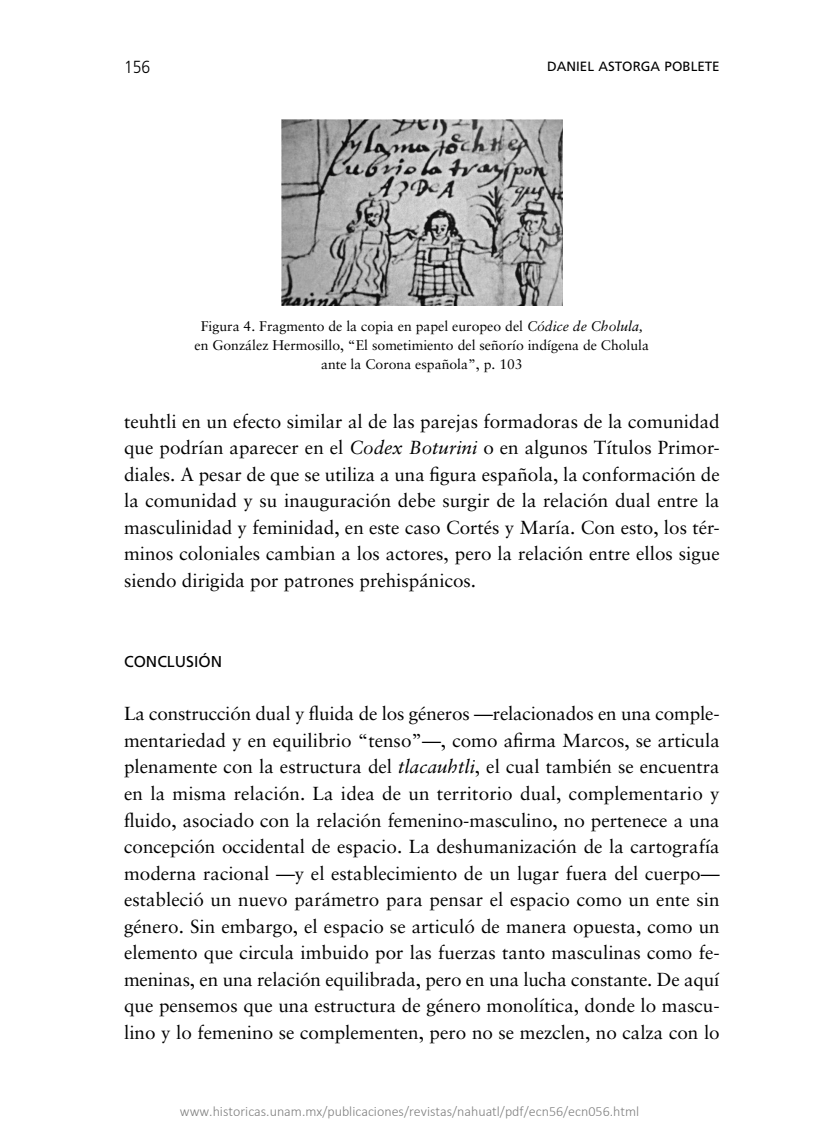
<style>
.page{position:relative;width:819px;height:1141px;background:#fff}
.page>*{position:absolute;margin:0;border:0;box-sizing:border-box;transform-origin:0 0}
.t1{font:18.9px/26.6px "Sabon";color:#000;text-align:justify}
.t2{font:300 17.5px "Frutiger";color:#000;scale:.9 1}
.t3{font:15.75px "Frutiger";color:#000}
.t4{font:14px/19.2px "Sabon";color:#000;text-align:center}
.t5{font:300 14px "Calibri";color:#808080}
.t6{font:13.47px "Frutiger Roman SC850";color:#000}
.s1{font-style:italic}
</style>
<div class="page">
<img style="left:281px;top:119px;width:281px;height:186px">
<p class="t2" style="left:124px;top:57px;width:31px">156</p>
<p class="t6" style="left:547px;top:59px;width:174px">DANIEL ASTORGA POBLETE</p>
<p class="t4" style="left:195px;top:316px;width:456px">Figura 4. Fragmento de la copia en papel europeo del <span class="s1">Códice de Cholula, </span>en González Hermosillo, “El sometimiento del señorío indígena de Cholula ante la Corona española”, p. 103</p>
<p class="t1" style="left:124px;top:407px;width:597px">teuhtli en un efecto similar al de las parejas formadoras de la comunidad que podrían aparecer en el <span class="s1">Codex Boturini</span> o en algunos Títulos Primor&shy;diales. A pesar de que se utiliza a una figura española, la conformación de la comunidad y su inauguración debe surgir de la relación dual entre la masculinidad y feminidad, en este caso Cortés y María. Con esto, los tér&shy;minos coloniales cambian a los actores, pero la relación entre ellos sigue siendo dirigida por patrones prehispánicos.</p>
<p class="t3" style="left:124px;top:652px;width:99px">CONCLUSIÓN</p>
<p class="t1" style="left:124px;top:700px;width:597px">La construcción dual y fluida de los géneros —relacionados en una comple&shy;mentariedad y en equilibrio “tenso”—, como afirma Marcos, se articula plenamente con la estructura del <span class="s1">tlacauhtli</span>, el cual también se encuentra en la misma relación. La idea de un territorio dual, complementario y fluido, asociado con la relación femenino-masculino, no pertenece a una concepción occidental de espacio. La deshumanización de la cartografía moderna racional —y el establecimiento de un lugar fuera del cuerpo— estableció un nuevo parámetro para pensar el espacio como un ente sin género. Sin embargo, el espacio se articuló de manera opuesta, como un elemento que circula imbuido por las fuerzas tanto masculinas como fe&shy;meninas, en una relación equilibrada, pero en una lucha constante. De aquí que pensemos que una estructura de género monolítica, donde lo mascu&shy;lino y lo femenino se complementen, pero no se mezclen, no calza con lo</p>
<p class="t5" style="left:180px;top:1102px;width:461px">www.historicas.unam.mx/publicaciones/revistas/nahuatl/pdf/ecn56/ecn056.html</p>
</div>
